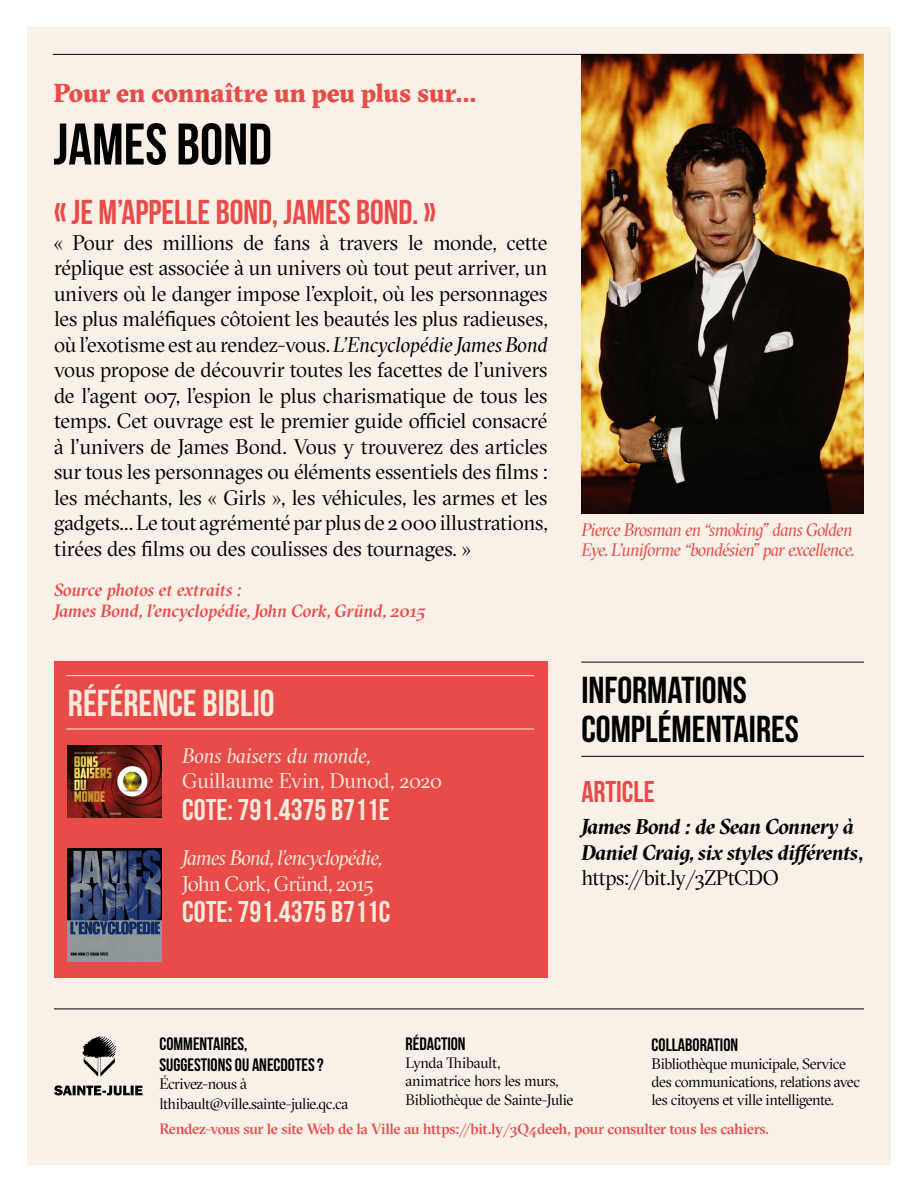
<style>
.page{position:relative;width:918px;height:1188px;background:#fff}
.page>*{position:absolute;margin:0;border:0;box-sizing:border-box;transform-origin:0 0}
.t1{font:58.5px "Bebas Neue";color:#000}
.t2{font:37.5px/39px "Bebas Neue";color:#000}
.t3{font:37.5px "Bebas Neue";color:#f5eadb}
.t4{font:34.5px "Bebas Neue";color:#e94b49}
.t5{font:30px "Bebas Neue";color:#f5eadb}
.t6{font:30px "Bebas Neue";color:#e94b49}
.t7{font:900 25.8px "GT Sectra";letter-spacing:-.01em;color:#e94b49}
.t8{font:21px/25.5px "GT Sectra Fine";letter-spacing:-.005em;color:#000;text-align:justify}
.t9{font:italic 700 21px/25.5px "GT Sectra Fine";letter-spacing:-.03em;color:#000}
.t10{font:italic 21px "GT Sectra Fine";letter-spacing:-.03em;color:#f5eadb}
.t11{font:21px "GT Sectra Fine";letter-spacing:-.005em;color:#f5eadb}
.t12{font:italic 21px "GT Sectra Fine";letter-spacing:-.005em;color:#f5eadb}
.t13{font:21px "GT Sectra Fine";letter-spacing:-.05em;color:#f5eadb}
.t14{font:italic 18px/19.5px "GT Sectra Fine";letter-spacing:-.04em;color:#e94b49}
.t15{font:italic 500 18px/21px "GT Sectra Fine";letter-spacing:-.01em;color:#e94b49}
.t16{font:18px/21.6px "Bebas Neue";color:#000}
.t17{font:15px/18px "GT Sectra Fine";letter-spacing:-.03em;color:#000}
.t18{font:500 15px "GT Sectra Fine";letter-spacing:-.02em;color:#e94b49}
.t19{font:15px/18px "GT Sectra Fine";letter-spacing:-.01em;color:#000}
.s1{font-style:italic}
.s2{font-style:normal}
.s3{font-weight:400;font-style:normal}
</style>
<div class="page">
<div style="left:27px;top:27px;width:864px;height:1137px;background:#f9f1e8"></div>
<hr style="left:54px;top:1009px;width:810px;height:1px;background:#000">
<svg style="left:54px;top:1085px;width:89px;height:10px"></svg>
<svg style="left:82px;top:1036px;width:34px;height:41px"></svg>
<hr style="left:53px;top:54px;width:811px;height:1px;background:#000">
<img style="left:581px;top:55px;width:283px;height:458px">
<hr style="left:581px;top:756px;width:283px;height:1px;background:#000">
<hr style="left:581px;top:662px;width:283px;height:1px;background:#000">
<div style="left:54px;top:662px;width:494px;height:316px;background:#e94b49"></div>
<hr style="left:66px;top:729px;width:468px;height:1px;background:#f5eadb">
<hr style="left:66px;top:675px;width:468px;height:1px;background:#f5eadb">
<img style="left:68px;top:849px;width:93px;height:112px">
<img style="left:68px;top:746px;width:93px;height:71px">
<p class="t7" style="left:53px;top:75px;width:424px">Pour en connaître un peu plus sur...</p>
<h1 class="t1" style="left:53px;top:112px;width:220px">JAMES BOND</h1>
<h3 class="t4" style="left:54px;top:193px;width:384px">« JE M’APPELLE BOND, JAMES BOND. »</h3>
<p class="t8" style="left:54px;top:230px;width:495px">« Pour des millions de fans à travers le monde, cette réplique est associée à un univers où tout peut arriver, un univers où le danger impose l’exploit, où les personnages les plus maléfiques côtoient les beautés les plus radieuses, où l’exotisme est au rendez-vous. <span class="s1">L’Encyclopédie James Bond </span>vous propose de découvrir toutes les facettes de l’univers de l’agent 007, l’espion le plus charismatique de tous les temps. Cet ouvrage est le premier guide officiel consacré à l’univers de James Bond. Vous y trouverez des articles sur tous les personnages ou éléments essentiels des films : les méchants, les « Girls », les véhicules, les armes et les gadgets... Le tout agrémenté par plus de 2 000 illustrations, tirées des films ou des coulisses des tournages. »</p>
<p class="t15" style="left:54px;top:579px;width:373px">Source photos et extraits :<br>James Bond, l’encyclopédie, John Cork, Gründ, 2015</p>
<h2 class="t3" style="left:68px;top:683px;width:208px">RÉFÉRENCE BIBLIO</h2>
<p class="t12" style="left:182px;top:742px;width:190px">Bons baisers du monde,</p>
<p class="t11" style="left:182px;top:768px;width:261px">Guillaume Evin, Dunod, 2020</p>
<h3 class="t5" style="left:182px;top:793px;width:209px">COTE: 791.4375 B711E</h3>
<p class="t10" style="left:182px;top:845px;width:202px">James Bond, l’encyclopédie,</p>
<p class="t13" style="left:182px;top:871px;width:193px">John Cork, Gründ, 2015</p>
<h3 class="t5" style="left:182px;top:896px;width:210px">COTE: 791.4375 B711C</h3>
<p class="t14" style="left:581px;top:520px;width:275px">Pierce Brosman en “smoking” dans Golden<br>Eye. L’uniforme “bondésien” par excellence.</p>
<h2 class="t2" style="left:581px;top:671px;width:219px">INFORMATIONS<br>COMPLÉMENTAIRES</h2>
<h3 class="t6" style="left:581px;top:775px;width:75px">ARTICLE</h3>
<p class="t9" style="left:581px;top:813px;width:283px">James Bond : de Sean Connery à<br>Daniel Craig, six styles différents<span class="s2">, </span><span class="s3">https://bit.ly/3ZPtCDO</span></p>
<p class="t16" style="left:406px;top:1032px;width:62px">RÉDACTION</p>
<p class="t19" style="left:406px;top:1053px;width:154px">Lynda Thibault, animatrice hors les murs,</p>
<p class="t17" style="left:406px;top:1091px;width:169px">Bibliothèque de Sainte-Julie</p>
<p class="t16" style="left:159px;top:1032px;width:166px">COMMENTAIRES,<br>SUGGESTIONS OU ANECDOTES?</p>
<p class="t17" style="left:159px;top:1074px;width:190px;line-height:19.8px">Écrivez-nous à lthibault@ville.sainte-julie.qc.ca</p>
<p class="t16" style="left:652px;top:1034px;width:88px">COLLABORATION</p>
<p class="t17" style="left:652px;top:1054px;width:210px">Bibliothèque municipale, Service des communications, relations avec les citoyens et ville intelligente.</p>
<p class="t18" style="left:159px;top:1119px;width:611px">Rendez-vous sur le site Web de la Ville au https://bit.ly/3Q4deeh, pour consulter tous les cahiers.</p>
</div>
